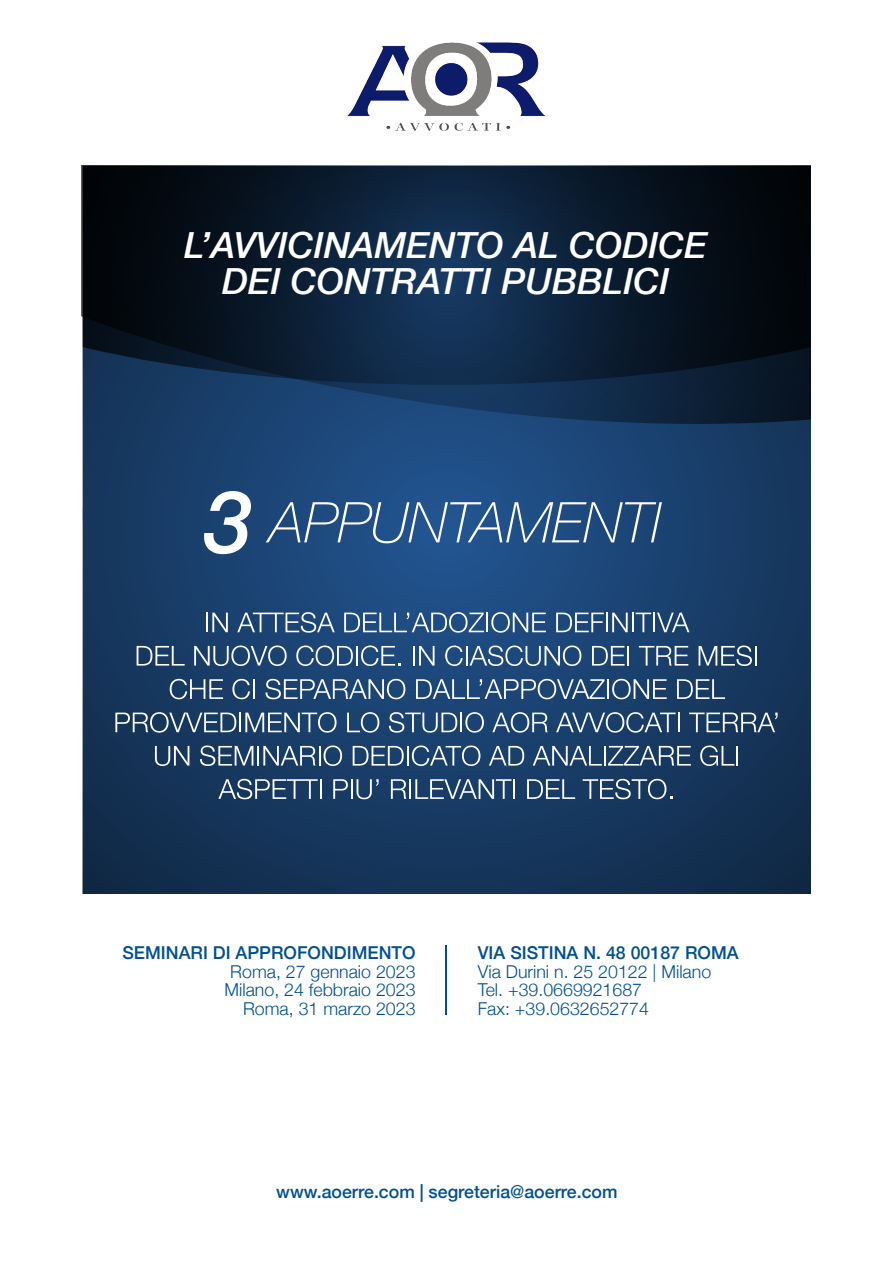
<style>
.page{position:relative;width:893px;height:1263px;background:#fff}
.page>*{position:absolute;margin:0;border:0;box-sizing:border-box;transform-origin:0 0}
.t1{font:italic 100 56.25px "Helvetica Neue";color:#fff}
.t2{font:italic 500 36px/36px "Helvetica Neue";color:#fff;text-align:center}
.t3{font:300 17.7px/18.8px "Helvetica Neue";color:#005090;text-align:right}
.t4{font:500 17.7px "Helvetica Neue";color:#005090}
</style>
<div class="page">
<svg style="left:83px;top:424px;width:727px;height:469px;background:#183d68"></svg>
<img style="left:347px;top:43px;width:198px;height:88px">
<svg style="left:206px;top:613px;width:22px;height:19px"></svg>
<svg style="left:237px;top:612px;width:98px;height:21px;background:#507095"></svg>
<svg style="left:344px;top:612px;width:202px;height:21px;background:#54769f"></svg>
<svg style="left:556px;top:613px;width:133px;height:19px"></svg>
<svg style="left:137px;top:646px;width:48px;height:20px"></svg>
<svg style="left:194px;top:645px;width:93px;height:21px;background:#506d8f"></svg>
<svg style="left:296px;top:645px;width:57px;height:21px"></svg>
<hr style="left:356px;top:646px;width:2px;height:20px;background:#fff">
<svg style="left:361px;top:645px;width:40px;height:21px"></svg>
<hr style="left:413px;top:646px;width:2px;height:20px;background:#fff">
<svg style="left:419px;top:646px;width:16px;height:20px"></svg>
<svg style="left:445px;top:645px;width:18px;height:21px"></svg>
<hr style="left:466px;top:646px;width:2px;height:20px;background:#fff">
<svg style="left:469px;top:645px;width:112px;height:21px;background:#53739a"></svg>
<svg style="left:592px;top:646px;width:33px;height:20px"></svg>
<hr style="left:627px;top:646px;width:2px;height:20px;background:#fff">
<svg style="left:639px;top:646px;width:49px;height:20px"></svg>
<svg style="left:698px;top:645px;width:54px;height:21px"></svg>
<hr style="left:755px;top:646px;width:2px;height:20px;background:#fff">
<svg style="left:170px;top:679px;width:53px;height:20px"></svg>
<svg style="left:232px;top:679px;width:18px;height:20px"></svg>
<hr style="left:253px;top:679px;width:2px;height:20px;background:#fff">
<svg style="left:265px;top:679px;width:140px;height:20px;background:#587698"></svg>
<svg style="left:416px;top:679px;width:189px;height:20px;background:#527196"></svg>
<hr style="left:607px;top:679px;width:2px;height:20px;background:#fff">
<svg style="left:612px;top:679px;width:55px;height:20px"></svg>
<svg style="left:677px;top:679px;width:48px;height:20px"></svg>
<svg style="left:115px;top:712px;width:222px;height:21px;background:#516b8a"></svg>
<svg style="left:347px;top:712px;width:32px;height:21px"></svg>
<svg style="left:389px;top:712px;width:95px;height:21px;background:#517094"></svg>
<svg style="left:492px;top:712px;width:56px;height:21px"></svg>
<svg style="left:556px;top:712px;width:123px;height:21px;background:#4c698a"></svg>
<svg style="left:689px;top:713px;width:89px;height:19px;background:#506885"></svg>
<svg style="left:155px;top:746px;width:34px;height:20px"></svg>
<svg style="left:200px;top:745px;width:142px;height:21px"></svg>
<svg style="left:353px;top:745px;width:127px;height:21px;background:#516e90"></svg>
<svg style="left:489px;top:746px;width:35px;height:19px"></svg>
<svg style="left:533px;top:746px;width:158px;height:19px"></svg>
<svg style="left:700px;top:745px;width:38px;height:21px"></svg>
<svg style="left:218px;top:779px;width:103px;height:20px;background:#4e6886"></svg>
<svg style="left:333px;top:779px;width:15px;height:20px"></svg>
<hr style="left:351px;top:779px;width:2px;height:20px;background:#fff">
<svg style="left:357px;top:779px;width:22px;height:20px"></svg>
<svg style="left:391px;top:779px;width:15px;height:20px"></svg>
<hr style="left:409px;top:779px;width:2px;height:20px;background:#fff">
<svg style="left:415px;top:779px;width:96px;height:20px;background:#516c8c"></svg>
<hr style="left:513px;top:779px;width:2px;height:20px;background:#fff">
<svg style="left:527px;top:779px;width:48px;height:20px"></svg>
<svg style="left:583px;top:779px;width:89px;height:20px;background:#4b6583"></svg>
<svg style="left:204px;top:491px;width:47px;height:63px"></svg>
<svg style="left:82px;top:166px;width:728px;height:258px;background:#0c1f34"></svg>
<hr style="left:446px;top:946px;width:1px;height:69px;background:#005090">
<h2 class="t2" style="left:184px;top:224px;width:524px">L’AVVICINAMENTO AL CODICE<br>DEI CONTRATTI PUBBLICI</h2>
<h1 class="t1" style="left:270px;top:479px;width:393px">APPUNTAMENTI</h1>
<p class="t4" style="left:122px;top:938px;width:295px">SEMINARI DI APPROFONDIMENTO</p>
<p class="t3" style="left:225px;top:960px;width:192px">Roma, 27 gennaio 2023<br>Milano, 24 febbraio 2023<br>Roma, 31 marzo 2023</p>
<p class="t4" style="left:478px;top:938px;width:262px">VIA SISTINA N. 48 00187 ROMA</p>
<p class="t3" style="left:478px;top:960px;width:235px;text-align:left">Via Durini n. 25 20122 | Milano<br>Tel. +39.0669921687<br>Fax: +39.0632652774</p>
<p class="t4" style="left:276px;top:1177px;width:343px">www.aoerre.com | segreteria@aoerre.com</p>
</div>
